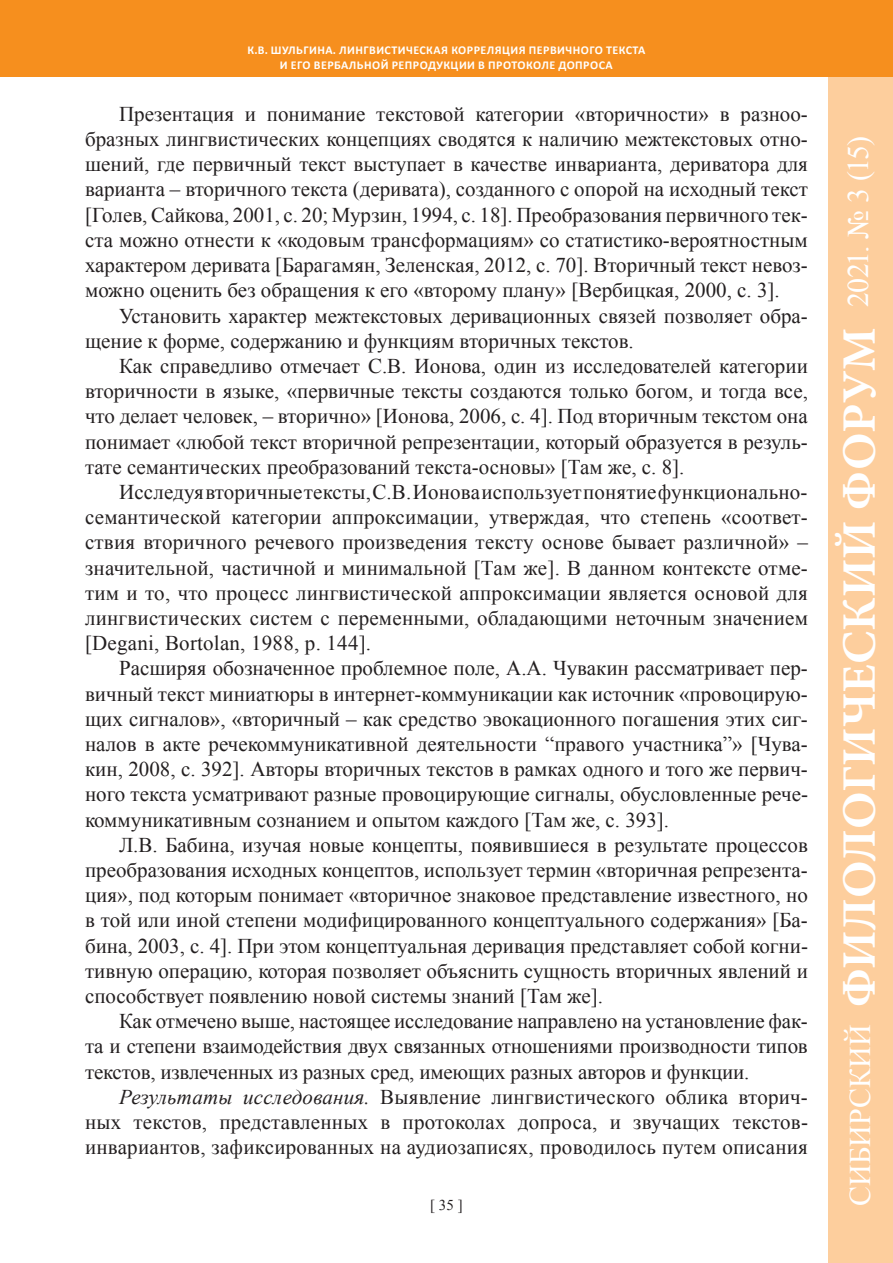
<style>
.page{position:relative;width:893px;height:1263px;background:#fff}
.page>*{position:absolute;margin:0;border:0;box-sizing:border-box;transform-origin:0 0}
.t1{font:700 48px "Minion Pro";color:#fff}
.t2{font:30px "Times New Roman";letter-spacing:-.005em;color:#fff}
.t3{font:21px/25.2px "Times New Roman";color:#231f20;text-align:justify}
.t4{font:15px "Times New Roman";color:#231f20}
.t5{font:700 12px/14.4px "Calibri";letter-spacing:.04em;color:#fff}
.s1{font-style:italic}
</style>
<div class="page">
<div style="left:828px;top:0;width:65px;height:1263px;background:#fdce9d"></div>
<div style="left:0;top:0;width:893px;height:77px;background:#f68f1e"></div>
<p class="t5" style="left:280px;top:43px;width:367px;text-indent:53px">. ЛИНГВИСТИЧЕСКАЯ КОРРЕЛЯЦИЯ ПЕРВИЧНОГО ТЕКСТА<br>И ЕГО ВЕРБАЛЬНОЙ РЕПРОДУКЦИИ В ПРОТОКОЛЕ ДОПРОСА</p>
<p class="t5" style="left:247px;top:43px;width:43px">К.В. Шульгина</p>
<p class="t3" style="left:85px;top:101px;width:724px;text-indent:34px">Презентация и понимание текстовой категории «вторичности» в разноо&shy;бразных лингвистических концепциях сводятся к наличию межтекстовых отно&shy;шений, где первичный текст выступает в качестве инварианта, дериватора для варианта – вторичного текста (деривата), созданного с опорой на исходный текст [Голев, Сайкова, 2001, с. 20; Мурзин, 1994, с. 18]. Преобразования первичного тек&shy;ста можно отнести к «кодовым трансформациям» со статистико-вероятностным характером деривата [Барагамян, Зеленская, 2012, с. 70]. Вторичный текст невоз&shy;можно оценить без обращения к его «второму плану» [Вербицкая, 2000, с. 3].</p>
<p class="t3" style="left:85px;top:303px;width:724px;text-indent:34px">Установить характер межтекстовых деривационных связей позволяет обра&shy;щение к форме, содержанию и функциям вторичных текстов.</p>
<p class="t3" style="left:85px;top:353px;width:724px;text-indent:34px">Как справедливо отмечает С.В. Ионова, один из исследователей категории вторичности в языке, «первичные тексты создаются только богом, и тогда все, что делает человек, – вторично» [Ионова, 2006, с. 4]. Под вторичным текстом она понимает «любой текст вторичной репрезентации, который образуется в резуль&shy;тате семантических преобразований текста-основы» [Там же, с. 8].</p>
<p class="t3" style="left:85px;top:479px;width:724px;text-indent:34px">Исследуя вторичные тексты, С.В. Ионова использует понятие функционально&shy;семантической категории аппроксимации, утверждая, что степень «соответ&shy;ствия вторичного речевого произведения тексту основе бывает различной» – значительной, частичной и минимальной [Там же]. В данном контексте отме&shy;тим и то, что процесс лингвистической аппроксимации является основой для лингвистических систем с переменными, обладающими неточным значением [Degani, Bortolan, 1988, p. 144].</p>
<p class="t3" style="left:85px;top:655px;width:724px;text-indent:34px">Расширяя обозначенное проблемное поле, А.А. Чувакин рассматривает пер&shy;вичный текст миниатюры в интернет-коммуникации как источник «провоцирую&shy;щих сигналов», «вторичный – как средство эвокационного погашения этих сиг&shy;налов в акте речекоммуникативной деятельности “правого участника”» [Чува&shy;кин, 2008, с. 392]. Авторы вторичных текстов в рамках одного и того же первич&shy;ного текста усматривают разные провоцирующие сигналы, обусловленные рече&shy;коммуникативным сознанием и опытом каждого [Там же, с. 393].</p>
<p class="t3" style="left:85px;top:832px;width:724px;text-indent:34px">Л.В. Бабина, изучая новые концепты, появившиеся в результате процессов преобразования исходных концептов, использует термин «вторичная репрезента&shy;ция», под которым понимает «вторичное знаковое представление известного, но в той или иной степени модифицированного концептуального содержания» [Ба&shy;бина, 2003, с. 4]. При этом концептуальная деривация представляет собой когни&shy;тивную операцию, которая позволяет объяснить сущность вторичных явлений и способствует появлению новой системы знаний [Там же].</p>
<p class="t3" style="left:85px;top:1008px;width:724px;text-indent:34px">Как отмечено выше, настоящее исследование направлено на установление фак&shy;та и степени взаимодействия двух связанных отношениями производности типов текстов, извлеченных из разных сред, имеющих разных авторов и функции.</p>
<p class="t3" style="left:85px;top:1084px;width:724px;text-indent:34px"><span class="s1">Результаты исследования.</span> Выявление лингвистического облика вторич&shy;ных текстов, представленных в протоколах допроса, и звучащих текстов&shy;инвариантов, зафиксированных на аудиозаписях, проводилось путем описания</p>
<p class="t4" style="left:430px;top:1194px;width:34px">[ 35 ]</p>
<h2 class="t2" style="left:838px;top:307px;width:173px;rotate:-90deg">2021. № 3 (15)</h2>
<h1 class="t1" style="left:831px;top:1007px;width:681px;rotate:-90deg">ФИЛОЛОГИЧЕСКИЙ ФОРУМ</h1>
<h2 class="t2" style="left:840px;top:1206px;width:183px;rotate:-90deg">СИБИРСКИЙ</h2>
</div>
